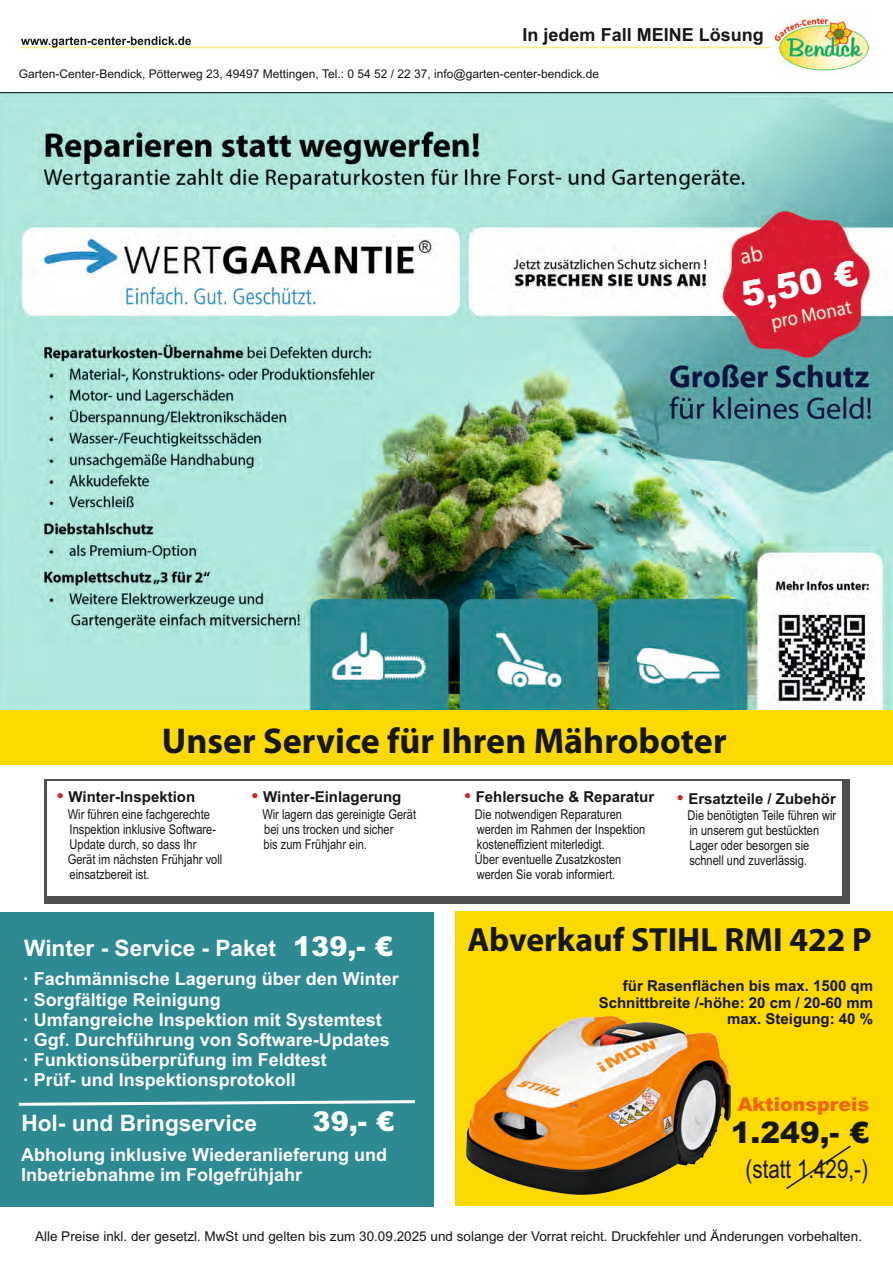
<style>
.page{position:relative;width:893px;height:1263px;background:#fff}
.page>*{position:absolute;margin:0;border:0;box-sizing:border-box;transform-origin:0 0}
.t1{font:700 36px "Myriad Pro";color:#151616}
.t2{font:900 35.1px "Arial";color:#fff}
.t3{font:700 33.75px "Myriad Pro";color:#151616}
.t4{font:900 29.7px "Arial";color:#151616}
.t5{font:900 27.3px "Arial";color:#fff}
.t6{font:25.65px "Arial";color:#151616;scale:.8 1}
.t7{font:700 22.65px "Arial";color:#fff}
.t8{font:900 19.05px "Arial";color:#ef6700}
.t9{font:700 18px/20.1px "Arial";color:#fff}
.t10{font:700 18px "Arial";color:#151616}
.t11{font:700 15px/16.8px "Arial";color:#151616;text-align:right}
.t12{font:13.5px/15px "Arial Narrow";color:#151616}
.t13{font:13.5px "Arial";color:#151616}
.t14{font:12px "Arial";color:#151616}
.s1{font-size:18px;color:#cb2a1e}
.s2{font-weight:900;font-size:27.3px}
</style>
<div class="page">
<hr style="left:21px;top:47px;width:749px;height:1px;background:#fdec84">
<img style="left:773px;top:15px;width:97px;height:58px">
<svg style="left:21px;top:36px;width:170px;height:12px"></svg>
<div style="left:44px;top:779px;width:805px;height:124px;background:#4f5050"></div>
<div style="left:48px;top:781px;width:794px;height:115px;background:#fff"></div>
<div style="left:0;top:912px;width:434px;height:295px;background:#2d8a93"></div>
<svg style="left:18px;top:1100px;width:397px;height:6px"></svg>
<div style="left:456px;top:911px;width:437px;height:295px;background:#fcd900"></div>
<img style="left:0;top:93px;width:893px;height:617px">
<svg style="left:734px;top:256px;width:124px;height:61px;background:#d82136"></svg>
<img style="left:467px;top:1017px;width:264px;height:177px">
<svg style="left:786px;top:1145px;width:65px;height:44px"></svg>
<div style="left:0;top:710px;width:893px;height:55px;background:#fcd900"></div>
<h3 class="t10" style="left:523px;top:28px;width:243px">In jedem Fall MEINE Lösung</h3>
<p class="t14" style="left:19px;top:70px;width:582px">Garten-Center-Bendick, Pötterweg 23, 49497 Mettingen, Tel.: 0 54 52 / 22 37, info@garten-center-bendick.de</p>
<h2 class="t2" style="left:739px;top:282px;width:119px;rotate:-11deg">5,50 €</h2>
<h1 class="t1" style="left:162px;top:726px;width:566px">Unser Service für Ihren Mähroboter</h1>
<p class="t11" style="left:57px;top:790px;width:139px"><span class="s1">•</span> Winter-Inspektion</p>
<p class="t12" style="left:68px;top:808px;width:156px">Wir führen eine fachgerechte<br>Inspektion inklusive Software-<br>Update durch, so dass Ihr<br>Gerät im nächsten Frühjahr voll einsatzbereit ist.</p>
<p class="t11" style="left:252px;top:790px;width:151px"><span class="s1">•</span> Winter-Einlagerung</p>
<p class="t12" style="left:262px;top:808px;width:155px">Wir lagern das gereinigte Gerät bei uns trocken und sicher<br>bis zum Frühjahr ein.</p>
<h3 class="t7" style="left:24px;top:939px;width:370px">Winter - Service - Paket <span class="s2">139,- €</span></h3>
<h3 class="t9" style="left:23px;top:971px;width:377px">· Fachmännische Lagerung über den Winter · Sorgfältige Reinigung<br>· Umfangreiche Inspektion mit Systemtest<br>· Ggf. Durchführung von Software-Updates · Funktionsüberprüfung im Feldtest<br>· Prüf- und Inspektionsprotokoll</h3>
<h3 class="t7" style="left:21px;top:1115px;width:237px">Hol- und Bringservice</h3>
<h3 class="t5" style="left:312px;top:1112px;width:83px">39,- €</h3>
<h3 class="t9" style="left:21px;top:1146px;width:367px">Abholung inklusive Wiederanlieferung und<br>Inbetriebnahme im Folgefrühjahr</h3>
<p class="t11" style="left:464px;top:790px;width:191px"><span class="s1">•</span> Fehlersuche &amp; Reparatur</p>
<p class="t12" style="left:475px;top:808px;width:172px">Die notwendigen Reparaturen werden im Rahmen der Inspektion kosteneffizient miterledigt.<br>Über eventuelle Zusatzkosten werden Sie vorab informiert.</p>
<p class="t11" style="left:677px;top:791px;width:160px"><span class="s1">•</span> Ersatzteile / Zubehör</p>
<p class="t12" style="left:688px;top:809px;width:150px">Die benötigten Teile führen wir in unserem gut bestückten<br>Lager oder besorgen sie schnell und zuverlässig.</p>
<h3 class="t3" style="left:467px;top:925px;width:406px">Abverkauf STIHL RMI 422 P</h3>
<p class="t11" style="left:599px;top:978px;width:276px">für Rasenflächen bis max. 1500 qm<br>Schnittbreite /-höhe: 20 cm / 20-60 mm max. Steigung: 40 %</p>
<h3 class="t8" style="left:738px;top:1097px;width:133px">Aktionspreis</h3>
<h3 class="t4" style="left:731px;top:1122px;width:140px">1.249,- €</h3>
<h3 class="t6" style="left:746px;top:1159px;width:154px">(statt 1.429,-)</h3>
<p class="t13" style="left:35px;top:1231px;width:828px">Alle Preise inkl. der gesetzl. MwSt und gelten bis zum 30.09.2025 und solange der Vorrat reicht. Druckfehler und Änderungen vorbehalten.</p>
</div>
